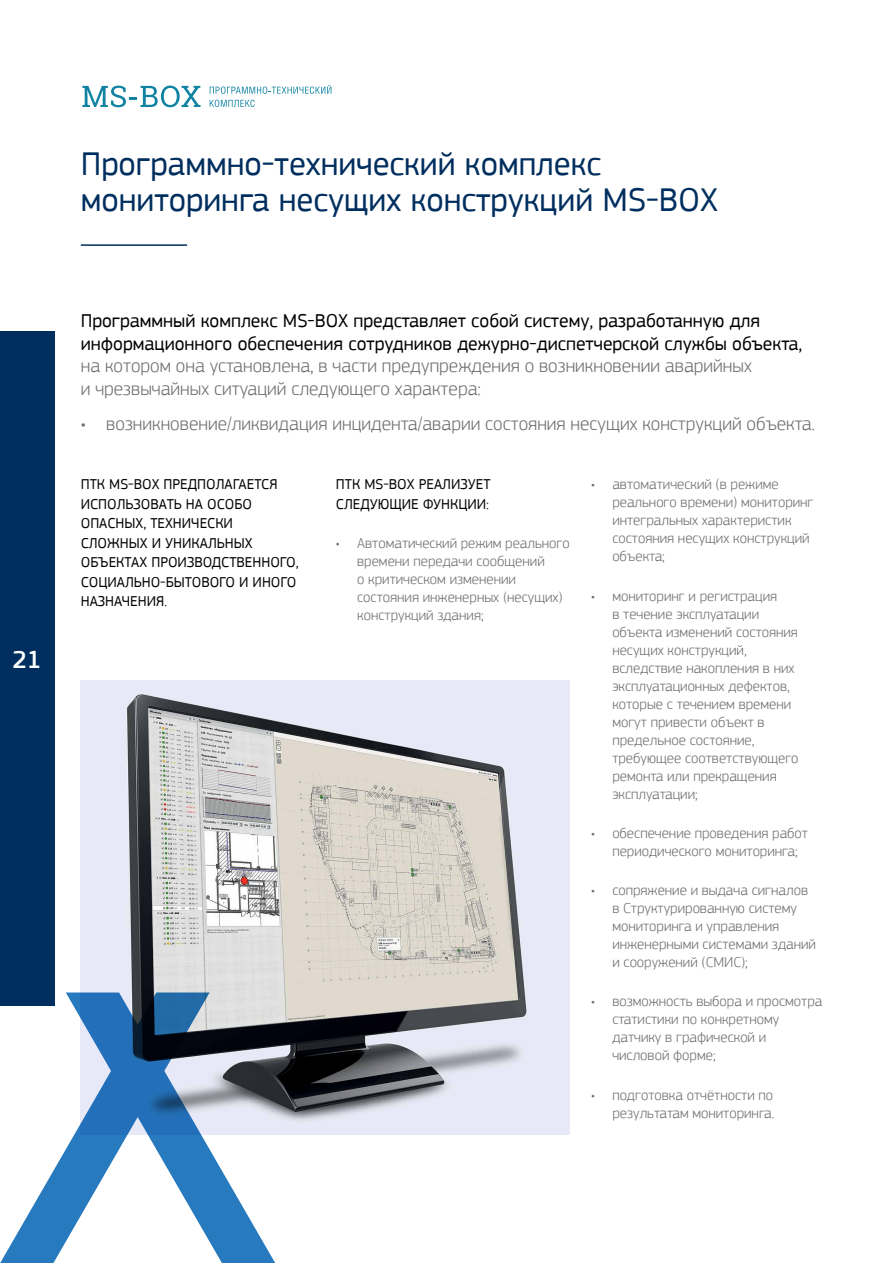
<style>
.page{position:relative;width:893px;height:1263px;background:#fff}
.page>*{position:absolute;margin:0;border:0;box-sizing:border-box;transform-origin:0 0}
.t1{font:34.5px/36px "PF Square Sans Pro";color:#002e5e}
.t2{font:500 25.5px "PF Square Sans Pro";color:#fff}
.t3{font:300 19.5px/22.5px "PF Square Sans Pro";color:#6d6e71}
.t4{font:19.5px/22.5px "PF Square Sans Pro";color:#000}
.t5{font:300 15px/18px "PF Square Sans Pro";color:#6d6e71}
.t6{font:15px/19.5px "PF Square Sans Pro";color:#000}
</style>
<div class="page">
<div style="left:0;top:332px;width:54px;height:674px;background:#002e5e"></div>
<hr style="left:81px;top:244px;width:106px;height:2px;background:#002e5e">
<img style="left:81px;top:681px;width:489px;height:453px">
<svg style="left:210px;top:992px;width:252px;height:271px"></svg>
<svg style="left:0;top:992px;width:210px;height:271px"></svg>
<svg style="left:82px;top:86px;width:119px;height:21px"></svg>
<svg style="left:210px;top:85px;width:121px;height:9px"></svg>
<svg style="left:210px;top:100px;width:45px;height:7px"></svg>
<h2 class="t2" style="left:12px;top:645px;width:31px">21</h2>
<h1 class="t1" style="left:81px;top:146px;width:639px">Программно-технический комплекс мониторинга несущих конструкций MS-BOX</h1>
<h3 class="t4" style="left:81px;top:309px;width:723px">Программный комплекс MS-BOX представляет собой систему, разработанную для информационного обеспечения сотрудников дежурно-диспетчерской службы объекта,</h3>
<h3 class="t3" style="left:81px;top:354px;width:673px">на котором она установлена, в части предупреждения о возникновении аварийных и чрезвычайных ситуаций следующего характера:</h3>
<h3 class="t3" style="left:81px;top:412px;width:736px">• возникновение/ликвидация инцидента/аварии состояния несущих конструкций объекта.</h3>
<p class="t6" style="left:81px;top:475px;width:219px">ПТК MS-BOX ПРЕДПОЛАГАЕТСЯ<br>ИСПОЛЬЗОВАТЬ НА ОСОБО<br>ОПАСНЫХ, ТЕХНИЧЕСКИ<br>СЛОЖНЫХ И УНИКАЛЬНЫХ<br>ОБЪЕКТАХ ПРОИЗВОДСТВЕННОГО,<br>СОЦИАЛЬНО-БЫТОВОГО И ИНОГО<br>НАЗНАЧЕНИЯ.</p>
<p class="t6" style="left:336px;top:475px;width:156px">ПТК MS-BOX РЕАЛИЗУЕТ<br>СЛЕДУЮЩИЕ ФУНКЦИИ:</p>
<p class="t5" style="left:357px;top:534px;width:214px;text-indent:-21px">• Автоматический режим реального времени передачи сообщений<br>о критическом изменении состояния инженерных (несущих) конструкций здания;</p>
<p class="t5" style="left:612px;top:475px;width:203px;text-indent:-21px">• автоматический (в режиме реального времени) мониторинг интегральных характеристик состояния несущих конструкций объекта;</p>
<p class="t5" style="left:612px;top:587px;width:188px;text-indent:-21px">• мониторинг и регистрация<br>в течение эксплуатации объекта изменений состояния несущих конструкций, вследствие накопления в них эксплуатационных дефектов, которые с течением времени могут привести объект в предельное состояние, требующее соответствующего ремонта или прекращения эксплуатации;</p>
<p class="t5" style="left:612px;top:824px;width:197px;text-indent:-21px">• обеспечение проведения работ периодического мониторинга;</p>
<p class="t5" style="left:612px;top:881px;width:205px;text-indent:-21px">• сопряжение и выдача сигналов в Структурированную систему мониторинга и управления инженерными системами зданий и сооружений (СМИС);</p>
<p class="t5" style="left:612px;top:992px;width:212px;text-indent:-21px">• возможность выбора и просмотра статистики по конкретному датчику в графической и числовой форме;</p>
<p class="t5" style="left:591px;top:1086px;width:185px;text-align:right">• подготовка отчётности по результатам мониторинга.</p>
</div>
